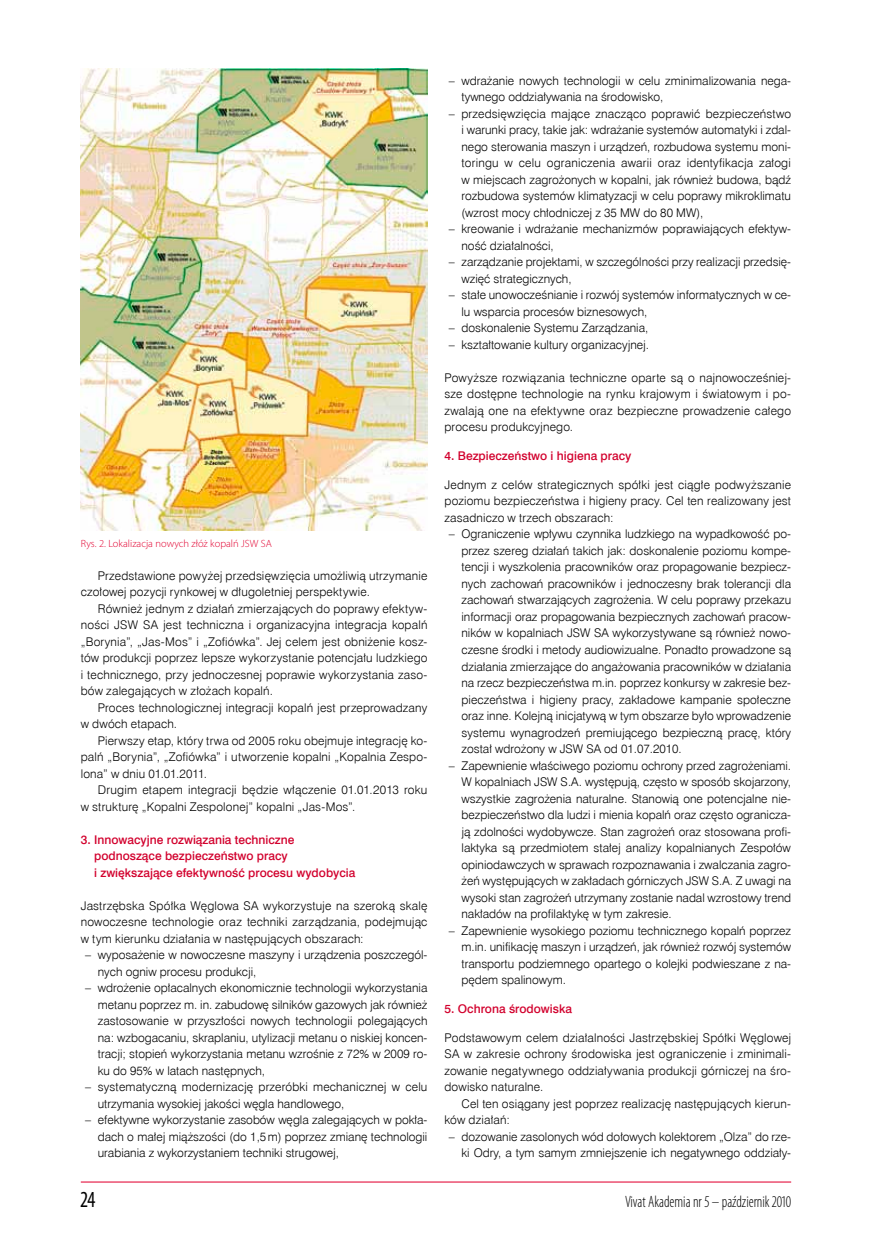
<style>
.page{position:relative;width:872px;height:1242px;background:#fff}
.page>*{position:absolute;margin:0;border:0;box-sizing:border-box;transform-origin:0 0}
.t1{font:condensed 23.1px "Myriad Pro";color:#000;scale:.91 1}
.t2{font:300 condensed 16.5px "Myriad Pro";color:#000;scale:.91 1}
.t3{font:12px/16.5px "Swis 721 Lt EU";color:#000;text-align:justify}
.t4{font:12px/16.5px "Swis 721 Md EU";color:#d2002d}
.t5{font:300 10.5px "Myriad Pro";color:#e20030}
</style>
<div class="page">
<hr style="left:81px;top:1181px;width:710px;height:1px;background:#e20030">
<img style="left:81px;top:68px;width:346px;height:462px">
<p class="t5" style="left:81px;top:537px;width:192px">Rys. 2. Lokalizacja nowych złóż kopalń JSW SA</p>
<p class="t3" style="left:81px;top:567px;width:348px;text-indent:17px">Przedstawione powyżej przedsięwzięcia umożliwią utrzymanie czołowej pozycji rynkowej w długoletniej perspektywie.</p>
<p class="t3" style="left:81px;top:600px;width:348px;text-indent:17px">Również jednym z działań zmierzających do poprawy efektyw&shy;ności JSW SA jest techniczna i organizacyjna integracja kopalń „Borynia”, „Jas-Mos” i „Zofiówka”. Jej celem jest obniżenie kosz&shy;tów produkcji poprzez lepsze wykorzystanie potencjału ludzkiego i technicznego, przy jednoczesnej poprawie wykorzystania zaso&shy;bów zalegających w złożach kopalń.</p>
<p class="t3" style="left:81px;top:699px;width:348px;text-indent:17px">Proces technologicznej integracji kopalń jest przeprowadzany w dwóch etapach.</p>
<p class="t3" style="left:81px;top:732px;width:348px;text-indent:17px">Pierwszy etap, który trwa od 2005 roku obejmuje integrację ko&shy;palń „Borynia”, „Zofiówka” i utworzenie kopalni „Kopalnia Zespo&shy;lona” w dniu 01.01.2011.</p>
<p class="t3" style="left:81px;top:782px;width:348px;text-indent:17px">Drugim etapem integracji będzie włączenie 01.01.2013 roku w strukturę „Kopalni Zespolonej” kopalni „Jas‑Mos”.</p>
<p class="t4" style="left:94px;top:832px;width:263px;text-indent:-13px">3. Innowacyjne rozwiązania techniczne podnoszące bezpieczeństwo pracy<br>i zwiększające efektywność procesu wydobycia</p>
<p class="t3" style="left:81px;top:897px;width:348px">Jastrzębska Spółka Węglowa SA wykorzystuje na szeroką skalę nowoczesne technologie oraz techniki zarządzania, podejmując w tym kierunku działania w następujących obszarach:</p>
<p class="t3" style="left:98px;top:947px;width:331px;text-indent:-13px">– wyposażenie w nowoczesne maszyny i urządzenia poszczegól&shy;nych ogniw procesu produkcji,</p>
<p class="t3" style="left:98px;top:980px;width:331px;text-indent:-13px">– wdrożenie opłacalnych ekonomicznie technologii wykorzystania metanu poprzez m. in. zabudowę silników gazowych jak również zastosowanie w przyszłości nowych technologii polegających na: wzbogacaniu, skraplaniu, utylizacji metanu o niskiej koncen&shy;tracji; stopień wykorzystania metanu wzrośnie z 72% w 2009 ro&shy;ku do 95% w latach następnych,</p>
<p class="t3" style="left:98px;top:1079px;width:331px;text-indent:-13px">– systematyczną modernizację przeróbki mechanicznej w celu utrzymania wysokiej jakości węgla handlowego,</p>
<p class="t3" style="left:98px;top:1112px;width:331px;text-indent:-13px">– efektywne wykorzystanie zasobów węgla zalegających w pokła&shy;dach o małej miąższości (do 1,5m) poprzez zmianę technologii urabiania z wykorzystaniem techniki strugowej,</p>
<p class="t3" style="left:461px;top:72px;width:331px;text-indent:-13px">– wdrażanie nowych technologii w celu zminimalizowania nega&shy;tywnego oddziaływania na środowisko,</p>
<p class="t3" style="left:461px;top:105px;width:331px;text-indent:-13px">– przedsięwzięcia mające znacząco poprawić bezpieczeństwo i warunki pracy, takie jak: wdrażanie systemów automatyki i zdal&shy;nego sterowania maszyn i urządzeń, rozbudowa systemu moni&shy;toringu w celu ograniczenia awarii oraz identyfikacja załogi w miejscach zagrożonych w kopalni, jak również budowa, bądź rozbudowa systemów klimatyzacji w celu poprawy mikroklimatu (wzrost mocy chłodniczej z 35 MW do 80 MW),</p>
<p class="t3" style="left:461px;top:221px;width:331px;text-indent:-13px">– kreowanie i wdrażanie mechanizmów poprawiających efektyw&shy;ność działalności,</p>
<p class="t3" style="left:461px;top:254px;width:331px;text-indent:-13px">– zarządzanie projektami, w szczególności przy realizacji przedsię&shy;wzięć strategicznych,</p>
<p class="t3" style="left:461px;top:287px;width:331px;text-indent:-13px">– stałe unowocześnianie i rozwój systemów informatycznych w ce&shy;lu wsparcia procesów biznesowych,</p>
<p class="t3" style="left:449px;top:320px;width:201px">– doskonalenie Systemu Zarządzania,</p>
<p class="t3" style="left:449px;top:336px;width:202px">– kształtowanie kultury organizacyjnej.</p>
<p class="t3" style="left:444px;top:369px;width:348px">Powyższe rozwiązania techniczne oparte są o najnowocześniej&shy;sze dostępne technologie na rynku krajowym i światowym i po&shy;zwalają one na efektywne oraz bezpieczne prowadzenie całego procesu produkcyjnego.</p>
<p class="t4" style="left:444px;top:448px;width:188px">4. Bezpieczeństwo i higiena pracy</p>
<p class="t3" style="left:444px;top:477px;width:348px">Jednym z celów strategicznych spółki jest ciągłe podwyższanie poziomu bezpieczeństwa i higieny pracy. Cel ten realizowany jest zasadniczo w trzech obszarach:</p>
<p class="t3" style="left:461px;top:526px;width:331px;text-indent:-13px">– Ograniczenie wpływu czynnika ludzkiego na wypadkowość po&shy;przez szereg działań takich jak: doskonalenie poziomu kompe&shy;tencji i wyszkolenia pracowników oraz propagowanie bezpiecz&shy;nych zachowań pracowników i jednoczesny brak tolerancji dla zachowań stwarzających zagrożenia. W celu poprawy przekazu informacji oraz propagowania bezpiecznych zachowań pracow&shy;ników w kopalniach JSW SA wykorzystywane są również nowo&shy;czesne środki i metody audiowizualne. Ponadto prowadzone są działania zmierzające do angażowania pracowników w działania na rzecz bezpieczeństwa m.in. poprzez konkursy w zakresie bez&shy;pieczeństwa i higieny pracy, zakładowe kampanie społeczne oraz inne. Kolejną inicjatywą w tym obszarze było wprowadzenie systemu wynagrodzeń premiującego bezpieczną pracę, który został wdrożony w JSW SA od 01.07.2010.</p>
<p class="t3" style="left:461px;top:757px;width:331px;text-indent:-13px">– Zapewnienie właściwego poziomu ochrony przed zagrożeniami.<br>W kopalniach JSW S.A. występują, często w sposób skojarzony, wszystkie zagrożenia naturalne. Stanowią one potencjalne nie&shy;bezpieczeństwo dla ludzi i mienia kopalń oraz często ogranicza&shy;ją zdolności wydobywcze. Stan zagrożeń oraz stosowana profi&shy;laktyka są przedmiotem stałej analizy kopalnianych Zespołów opiniodawczych w sprawach rozpoznawania i zwalczania zagro&shy;żeń występujących w zakładach górniczych JSW S.A. Z uwagi na wysoki stan zagrożeń utrzymany zostanie nadal wzrostowy trend nakładów na profilaktykę w tym zakresie.</p>
<p class="t3" style="left:461px;top:922px;width:331px;text-indent:-13px">– Zapewnienie wysokiego poziomu technicznego kopalń poprzez m.in. unifikację maszyn i urządzeń, jak również rozwój systemów transportu podziemnego opartego o kolejki podwieszane z na&shy;pędem spalinowym.</p>
<p class="t4" style="left:444px;top:1001px;width:129px">5. Ochrona środowiska</p>
<p class="t3" style="left:444px;top:1029px;width:348px">Podstawowym celem działalności Jastrzębskiej Spółki Węglowej SA w zakresie ochrony środowiska jest ograniczenie i zminimali&shy;zowanie negatywnego oddziaływania produkcji górniczej na śro&shy;dowisko naturalne.</p>
<p class="t3" style="left:444px;top:1095px;width:348px;text-indent:17px">Cel ten osiągany jest poprzez realizację następujących kierun&shy;ków działań:</p>
<p class="t3" style="left:449px;top:1128px;width:344px;text-align:right">– dozowanie zasolonych wód dołowych kolektorem „Olza” do rze&shy;ki Odry, a tym samym zmniejszenie ich negatywnego oddziały-</p>
<h1 class="t1" style="left:81px;top:1186px;width:18px">24</h1>
<h2 class="t2" style="left:625px;top:1192px;width:184px">Vivat Akademia nr 5 – październik 2010</h2>
</div>
